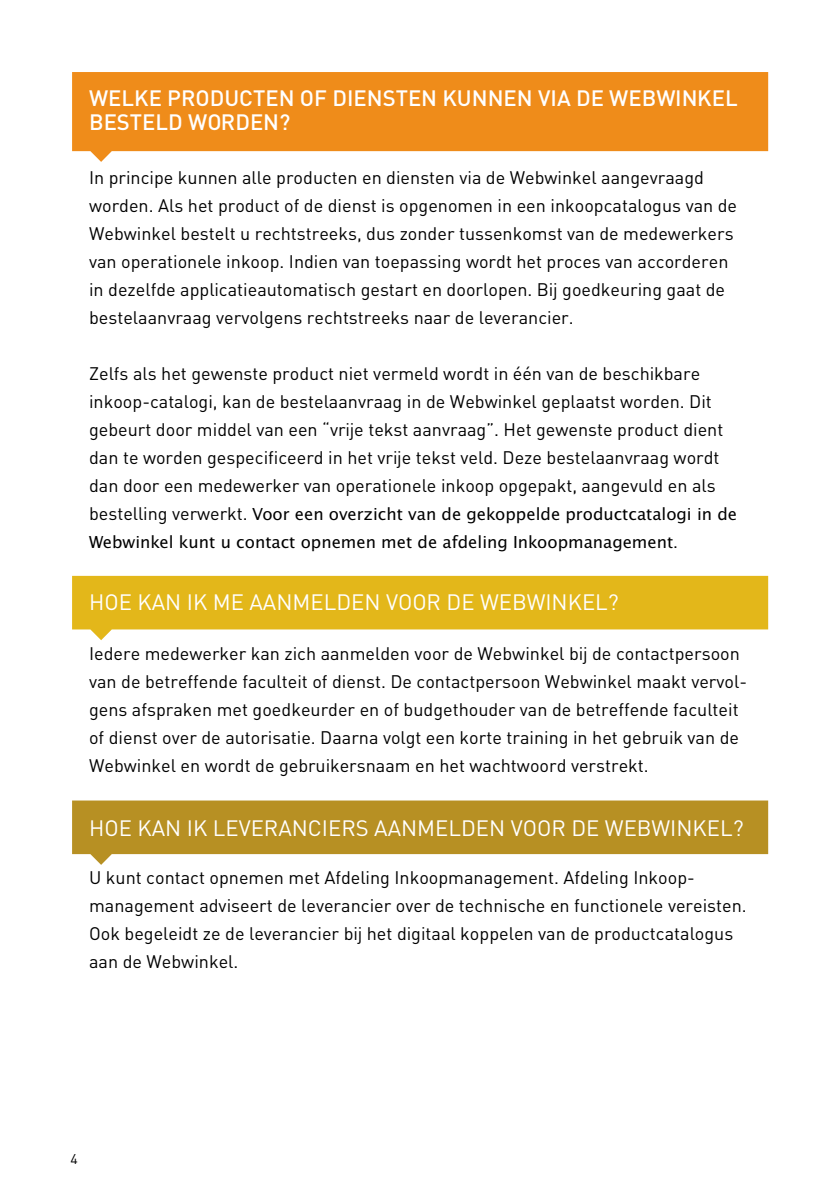
<style>
.page{position:relative;width:840px;height:1191px;background:#fff}
.page>*{position:absolute;margin:0;border:0;box-sizing:border-box;transform-origin:0 0}
.t1{font:22px "DIN Pro";color:#fff}
.t2{font:500 22px/24px "DIN Pro";color:#fff}
.t3{font:18px/28px "DIN Pro";color:#000}
.t4{font:18px/28px "Lucida Sans EFOP";color:#000}
.t5{font:14px "DIN Pro";color:#000}
.s1{font-family:"DIN Pro"}
</style>
<div class="page">
<svg style="left:72px;top:576px;width:695px;height:64px;fill:#e3b71a"></svg>
<svg style="left:72px;top:72px;width:695px;height:90px;background:#f09935"></svg>
<svg style="left:72px;top:800px;width:695px;height:65px;fill:#b79023"></svg>
<p class="t2" style="left:89px;top:83px;width:649px">WELKE PRODUCTEN OF DIENSTEN KUNNEN VIA DE WEBWINKEL<br>BESTELD WORDEN?</p>
<p class="t3" style="left:89px;top:162px;width:649px">In principe kunnen alle producten en diensten via de Webwinkel aangevraagd worden. Als het product of de dienst is opgenomen in een inkoopcatalogus van de Webwinkel bestelt u rechtstreeks, dus zonder tussenkomst van de medewerkers van operationele inkoop. Indien van toepassing wordt het proces van accorderen in dezelfde applicatieautomatisch gestart en doorlopen. Bij goedkeuring gaat de bestelaanvraag vervolgens rechtstreeks naar de leverancier.</p>
<p class="t3" style="left:89px;top:358px;width:635px">Zelfs als het gewenste product niet vermeld wordt in één van de beschikbare inkoop-catalogi, kan de bestelaanvraag in de Webwinkel geplaatst worden. Dit gebeurt door middel van een “vrije tekst aanvraag”. Het gewenste product dient dan te worden gespecificeerd in het vrije tekst veld. Deze bestelaanvraag wordt dan door een medewerker van operationele inkoop opgepakt, aangevuld en als</p>
<p class="t4" style="left:89px;top:501px;width:649px"><span class="s1">bestelling verwerkt.</span> Voor een overzicht van de gekoppelde productcatalogi in de<br>Webwinkel kunt u contact opnemen met de afdeling Inkoopmanagement<span class="s1">.</span></p>
<p class="t1" style="left:89px;top:585px;width:531px">HOE KAN IK ME AANMELDEN VOOR DE WEBWINKEL?</p>
<p class="t3" style="left:89px;top:638px;width:659px">Iedere medewerker kan zich aanmelden voor de Webwinkel bij de contactpersoon van de betreffende faculteit of dienst. De contactpersoon Webwinkel maakt vervol&shy;gens afspraken met goedkeurder en of budgethouder van de betreffende faculteit of dienst over de autorisatie. Daarna volgt een korte training in het gebruik van de Webwinkel en wordt de gebruikersnaam en het wachtwoord verstrekt.</p>
<p class="t1" style="left:89px;top:811px;width:655px">HOE KAN IK LEVERANCIERS AANMELDEN VOOR DE WEBWINKEL?</p>
<p class="t3" style="left:89px;top:862px;width:658px">U kunt contact opnemen met Afdeling Inkoopmanagement. Afdeling Inkoop&shy;management adviseert de leverancier over de technische en functionele vereisten.<br>Ook begeleidt ze de leverancier bij het digitaal koppelen van de productcatalogus aan de Webwinkel.</p>
<p class="t5" style="left:70px;top:1148px;width:9px">4</p>
</div>
